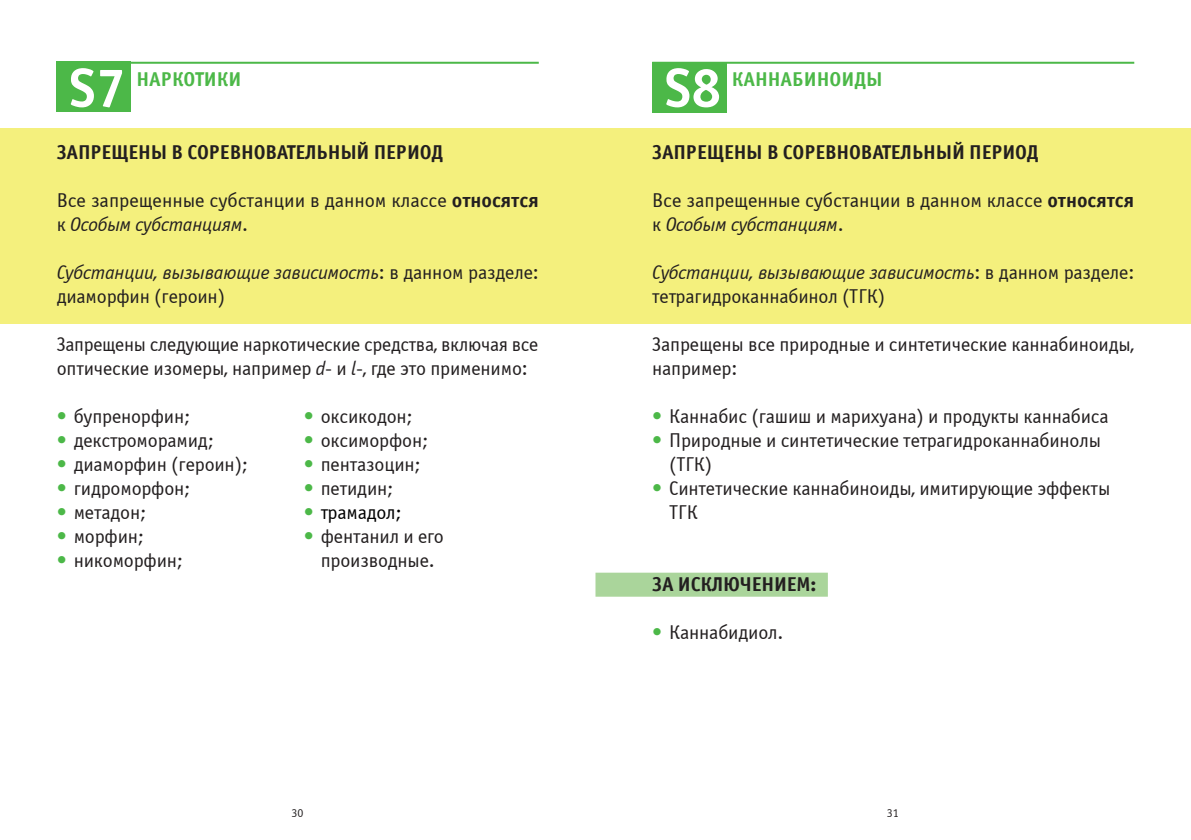
<style>
.page{position:relative;width:1191px;height:840px;background:#fff}
.page>*{position:absolute;margin:0;border:0;box-sizing:border-box;transform-origin:0 0}
.S0{font:700 54.6px "Officina Sans Win C";color:#fff}
.t1{font:20px/24px "Officina Sans Win C";letter-spacing:-.01em;color:#231f20}
._1__Анаболич_стероиды{font:700 20px "Officina Sans Win C";letter-spacing:-.01em;color:#231f20}
.S0-2{font:700 20px "Officina Sans Win C";color:#4cb848}
.t2{font:20px "Officina Sans Win C";letter-spacing:-.01em;color:#000}
.t3{font:12px "Officina Sans Win C";color:#231f20}
.s1{font-weight:700}
.s2{font-style:italic}
.s3{color:#4cb848}
</style>
<div class="page">
<div style="left:0;top:128px;width:623px;height:195px;background:#f4f07d"></div>
<div style="left:57px;top:62px;width:74px;height:50px;background:#4cb848"></div>
<hr style="left:57px;top:62px;width:482px;height:2px;background:#4cb848">
<div style="left:568px;top:128px;width:623px;height:195px;background:#f4f07d"></div>
<div style="left:652px;top:63px;width:74px;height:50px;background:#4cb848"></div>
<hr style="left:652px;top:62px;width:482px;height:2px;background:#4cb848">
<div style="left:595px;top:572px;width:233px;height:24px;background:#aad59b"></div>
<p class="S0" style="left:69px;top:57px;width:58px">S7</p>
<p class="S0-2" style="left:136px;top:68px;width:106px">НАРКОТИКИ</p>
<p class="_1__Анаболич_стероиды" style="left:57px;top:140px;width:388px">ЗАПРЕЩЕНЫ В СОРЕВНОВАТЕЛЬНЫЙ ПЕРИОД</p>
<p class="t1" style="left:57px;top:188px;width:483px">Все запрещенные субстанции в данном классе <span class="s1">относятся </span>к <span class="s2">Особым субстанциям</span>.</p>
<p class="t1" style="left:57px;top:260px;width:483px"><span class="s2">Субстанции, вызывающие зависимость</span>: в данном разделе: диаморфин (героин)</p>
<p class="t1" style="left:57px;top:332px;width:483px">Запрещены следующие наркотические средства, включая все оптические изомеры, например <span class="s2">d</span>- и <span class="s2">l</span>-, где это применимо:</p>
<p class="t1" style="left:57px;top:404px;width:135px"><span class="s3">•</span> бупренорфин;</p>
<p class="t1" style="left:57px;top:428px;width:159px"><span class="s3">•</span> декстроморамид;</p>
<p class="t1" style="left:57px;top:452px;width:193px"><span class="s3">•</span> диаморфин (героин);</p>
<p class="t1" style="left:57px;top:476px;width:135px"><span class="s3">•</span> гидроморфон;</p>
<p class="t1" style="left:57px;top:500px;width:91px"><span class="s3">•</span> метадон;</p>
<p class="t1" style="left:57px;top:524px;width:89px"><span class="s3">•</span> морфин;</p>
<p class="t1" style="left:57px;top:548px;width:128px"><span class="s3">•</span> никоморфин;</p>
<p class="t1" style="left:304px;top:404px;width:111px"><span class="s3">•</span> оксикодон;</p>
<p class="t1" style="left:304px;top:428px;width:126px"><span class="s3">•</span> оксиморфон;</p>
<p class="t1" style="left:304px;top:452px;width:118px"><span class="s3">•</span> пентазоцин;</p>
<p class="t1" style="left:304px;top:476px;width:91px"><span class="s3">•</span> петидин;</p>
<p class="t2" style="left:304px;top:501px;width:100px"><span class="s3">•</span> трамадол;</p>
<p class="t1" style="left:304px;top:524px;width:141px;text-align:center"><span class="s3">•</span> фентанил и его производные.</p>
<p class="S0" style="left:665px;top:57px;width:58px">S8</p>
<p class="S0-2" style="left:732px;top:68px;width:152px">КАННАБИНОИДЫ</p>
<p class="_1__Анаболич_стероиды" style="left:652px;top:140px;width:388px">ЗАПРЕЩЕНЫ В СОРЕВНОВАТЕЛЬНЫЙ ПЕРИОД</p>
<p class="t1" style="left:652px;top:188px;width:483px">Все запрещенные субстанции в данном классе <span class="s1">относятся </span>к <span class="s2">Особым субстанциям</span>.</p>
<p class="t1" style="left:652px;top:260px;width:483px"><span class="s2">Субстанции, вызывающие зависимость</span>: в данном разделе: тетрагидроканнабинол (ТГК)</p>
<p class="t1" style="left:652px;top:332px;width:483px">Запрещены все природные и синтетические каннабиноиды, например:</p>
<p class="t1" style="left:652px;top:404px;width:458px"><span class="s3">•</span> Каннабис (гашиш и марихуана) и продукты каннабиса</p>
<p class="t1" style="left:669px;top:428px;width:433px;text-indent:-17px"><span class="s3">•</span> Природные и синтетические тетрагидроканнабинолы (ТГК)</p>
<p class="t1" style="left:669px;top:476px;width:442px;text-indent:-17px"><span class="s3">•</span> Синтетические каннабиноиды, имитирующие эффекты<br>ТГК</p>
<p class="_1__Анаболич_стероиды" style="left:652px;top:572px;width:166px">ЗА ИСКЛЮЧЕНИЕМ:</p>
<p class="t1" style="left:652px;top:620px;width:133px"><span class="s3">•</span> Каннабидиол.</p>
<p class="t3" style="left:291px;top:805px;width:13px">30</p>
<p class="t3" style="left:887px;top:805px;width:13px">31</p>
</div>
